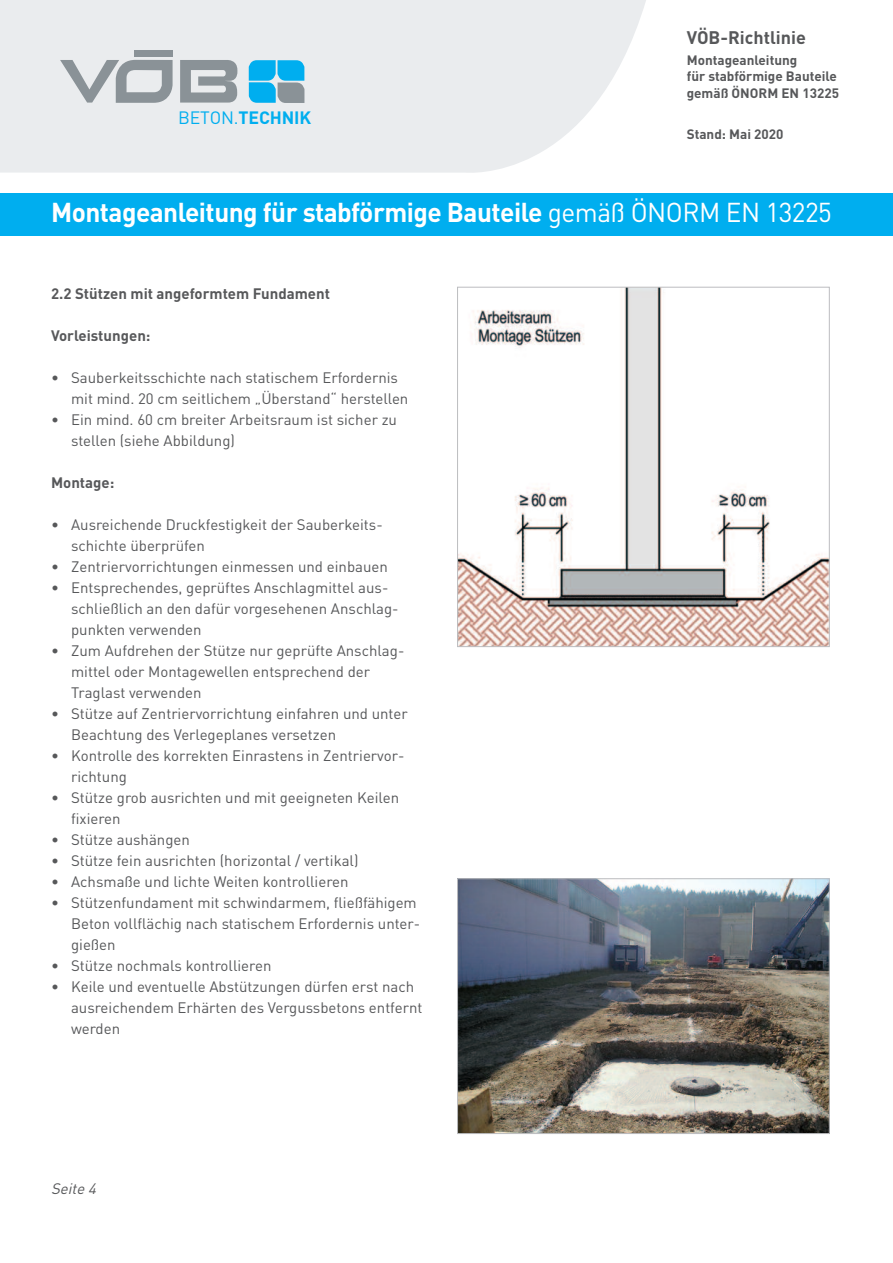
<style>
.page{position:relative;width:893px;height:1263px;background:#fff}
.page>*{position:absolute;margin:0;border:0;box-sizing:border-box;transform-origin:0 0}
.t1{font:700 27px "DINOT";letter-spacing:-.02em;color:#fff}
.t2{font:700 18px "DINOT";color:#57585a}
.t3{font:700 17.7px "DINOT";letter-spacing:-.01em;color:#00aeef}
.t4{font:15px/21px "DINOT";color:#57585a}
.t5{font:700 15px "DINOT";color:#57585a}
.t6{font:italic 15px "DINOT";color:#57585a}
.t7{font:700 13.5px/16.5px "DINOT";color:#57585a}
.s1{font-weight:400}
</style>
<div class="page">
<svg style="left:0;top:0;width:646px;height:173px;background:#ebedef"></svg>
<div style="left:134px;top:51px;width:38px;height:6px;background:#8a9297"></div>
<svg style="left:180px;top:60px;width:59px;height:43px;background:#a4aaae"></svg>
<svg style="left:60px;top:60px;width:113px;height:43px;background:#babfc3"></svg>
<svg style="left:249px;top:60px;width:55px;height:43px;background:#3bafdb"></svg>
<div style="left:0;top:193px;width:893px;height:43px;background:#00aeef"></div>
<img style="left:459px;top:880px;width:368px;height:252px">
<div style="left:457px;top:878px;width:372px;height:256px;border:1px solid #bcbdc0"></div>
<img style="left:459px;top:289px;width:368px;height:356px">
<div style="left:457px;top:287px;width:372px;height:360px;border:1px solid #bcbdc0"></div>
<p class="t3" style="left:178px;top:111px;width:134px"><span class="s1">BETON.</span>TECHNIK</p>
<p class="t2" style="left:687px;top:31px;width:121px">VÖB-Richtlinie</p>
<p class="t7" style="left:687px;top:53px;width:154px">Montageanleitung<br>für stabförmige Bauteile gemäß ÖNORM EN 13225</p>
<p class="t7" style="left:687px;top:128px;width:98px">Stand: Mai 2020</p>
<h1 class="t1" style="left:51px;top:203px;width:782px">Montageanleitung für stabförmige Bauteile <span class="s1">gemäß ÖNORM EN 13225</span></h1>
<p class="t5" style="left:51px;top:288px;width:281px">2.2 Stützen mit angeformtem Fundament</p>
<p class="t5" style="left:51px;top:330px;width:101px">Vorleistungen:</p>
<p class="t4" style="left:71px;top:368px;width:339px;text-indent:-20px">• Sauberkeitsschichte nach statischem Erfordernis mit mind. 20 cm seitlichem „Überstand“ herstellen</p>
<p class="t4" style="left:71px;top:410px;width:327px;text-indent:-20px">• Ein mind. 60 cm breiter Arbeitsraum ist sicher zu stellen (siehe Abbildung)</p>
<p class="t5" style="left:51px;top:477px;width:65px">Montage:</p>
<p class="t4" style="left:71px;top:515px;width:313px;text-indent:-20px">• Ausreichende Druckfestigkeit der Sauberkeits&shy;schichte überprüfen</p>
<p class="t4" style="left:51px;top:557px;width:338px">• Zentriervorrichtungen einmessen und einbauen</p>
<p class="t4" style="left:71px;top:578px;width:329px;text-indent:-20px">• Entsprechendes, geprüftes Anschlagmittel aus&shy;schließlich an den dafür vorgesehenen Anschlag&shy;punkten verwenden</p>
<p class="t4" style="left:71px;top:641px;width:335px;text-indent:-20px">• Zum Aufdrehen der Stütze nur geprüfte Anschlag&shy;mittel oder Montagewellen entsprechend der<br>Traglast verwenden</p>
<p class="t4" style="left:71px;top:704px;width:338px;text-indent:-20px">• Stütze auf Zentriervorrichtung einfahren und unter<br>Beachtung des Verlegeplanes versetzen</p>
<p class="t4" style="left:71px;top:746px;width:335px;text-indent:-20px">• Kontrolle des korrekten Einrastens in Zentriervor&shy;richtung</p>
<p class="t4" style="left:71px;top:788px;width:329px;text-indent:-20px">• Stütze grob ausrichten und mit geeigneten Keilen fixieren</p>
<p class="t4" style="left:51px;top:830px;width:140px">• Stütze aushängen</p>
<p class="t4" style="left:51px;top:851px;width:309px">• Stütze fein ausrichten (horizontal / vertikal)</p>
<p class="t4" style="left:51px;top:872px;width:299px">• Achsmaße und lichte Weiten kontrollieren</p>
<p class="t4" style="left:71px;top:893px;width:351px;text-indent:-20px">• Stützenfundament mit schwindarmem, fließfähigem<br>Beton vollflächig nach statischem Erfordernis unter&shy;gießen</p>
<p class="t4" style="left:51px;top:956px;width:222px">• Stütze nochmals kontrollieren</p>
<p class="t4" style="left:71px;top:977px;width:353px;text-indent:-20px">• Keile und eventuelle Abstützungen dürfen erst nach ausreichendem Erhärten des Vergussbetons entfernt werden</p>
<p class="t6" style="left:51px;top:1183px;width:49px">Seite 4</p>
</div>
